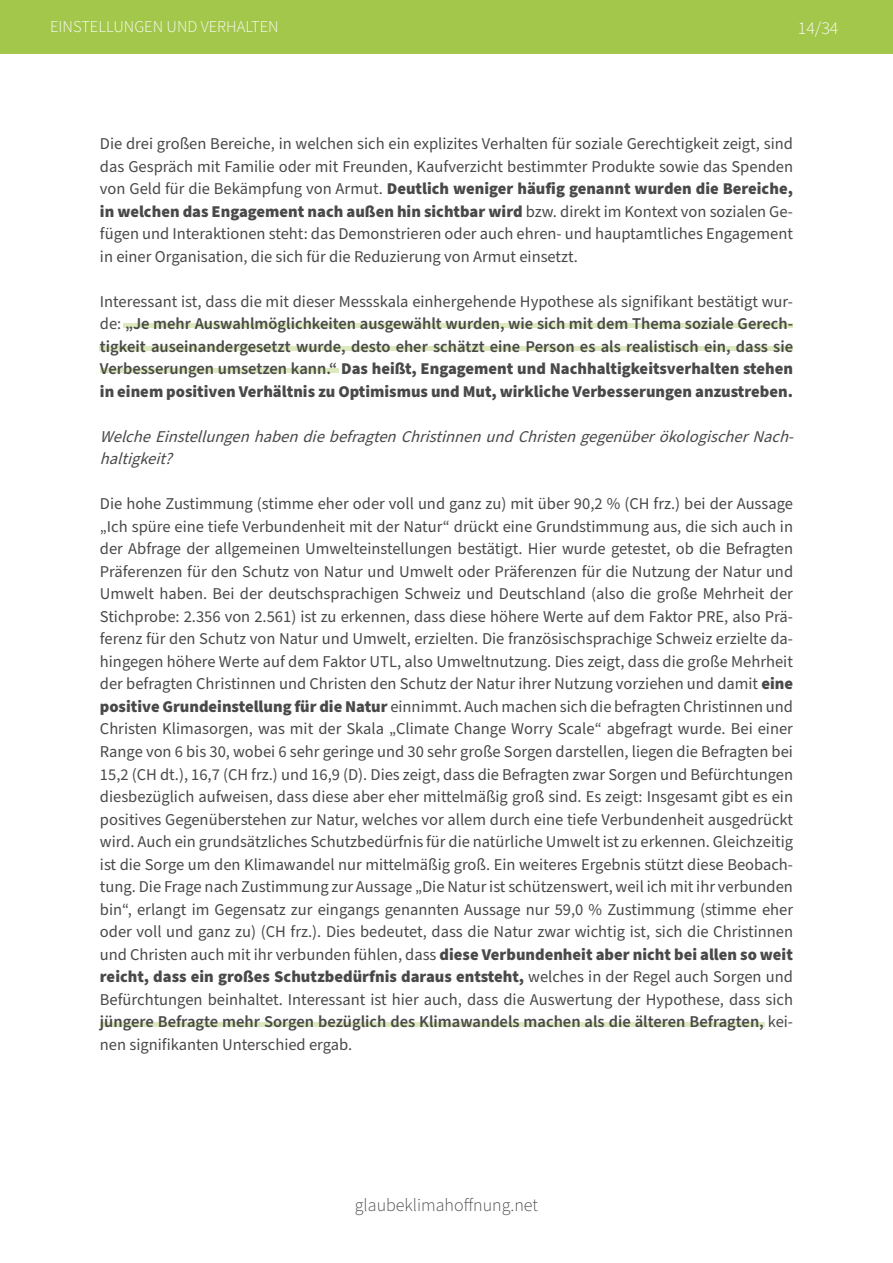
<style>
.page{position:relative;width:893px;height:1263px;background:#fff}
.page>*{position:absolute;margin:0;border:0;box-sizing:border-box;transform-origin:0 0}
.t1{font:300 18px "Source Sans Pro";color:#4c494a}
.t2{font:300 18px "Source Sans Pro";color:#fff}
.t3{font:16.5px/22.5px "Source Sans Pro";color:#4a4949;text-align:justify}
.t4{font:600 16.5px/22.5px "Source Sans Pro";color:#4a4949;text-align:justify}
.t5{font:italic 16.5px/22.5px "Source Sans Pro";color:#4a4949}
.t6{font:300 16.5px "Source Sans Pro";color:#fff}
.s1{font-weight:900}
.s2{font-weight:400}
.s3{font-weight:600}
</style>
<div class="page">
<div style="left:124px;top:323px;width:669px;height:5px;background:#dde9be"></div>
<div style="left:100px;top:346px;width:693px;height:5px;background:#dde9be"></div>
<div style="left:100px;top:368px;width:238px;height:5px;background:#dde9be"></div>
<div style="left:100px;top:1022px;width:664px;height:5px;background:#dde9be"></div>
<div style="left:0;top:0;width:893px;height:54px;background:#a2c74a"></div>
<p class="t6" style="left:50px;top:16px;width:230px">EINSTELLUNGEN UND VERHALTEN</p>
<p class="t2" style="left:798px;top:16px;width:42px">14/34</p>
<p class="t3" style="left:100px;top:133px;width:695px">Die drei großen Bereiche, in welchen sich ein explizites Verhalten für soziale Gerechtigkeit zeigt, sind das Gespräch mit Familie oder mit Freunden, Kaufverzicht bestimmter Produkte sowie das Spenden von Geld für die Bekämpfung von Armut. <span class="s1">Deutlich weniger häufig genannt wurden die Bereiche, in welchen das Engagement nach außen hin sichtbar wird</span> bzw. direkt im Kontext von sozialen Ge&shy;fügen und Interaktionen steht: das Demonstrieren oder auch ehren- und hauptamtliches Engagement in einer Organisation, die sich für die Reduzierung von Armut einsetzt.</p>
<p class="t4" style="left:100px;top:291px;width:695px"><span class="s2">Interessant ist, dass die mit dieser Messskala einhergehende Hypothese als signifikant bestätigt wur&shy;de:</span> „Je mehr Auswahlmöglichkeiten ausgewählt wurden, wie sich mit dem Thema soziale Gerech&shy;tigkeit auseinandergesetzt wurde, desto eher schätzt eine Person es als realistisch ein, dass sie Verbesserungen umsetzen kann.“ <span class="s1">Das heißt, Engagement und Nachhaltigkeitsverhalten stehen in einem positiven Verhältnis zu Optimismus und Mut, wirkliche Verbesserungen anzustreben.</span></p>
<p class="t5" style="left:100px;top:426px;width:701px">WelcheEinstellungenhabendiebefragtenChristinnenundChristengegenüberökologischerNach&shy;haltigkeit?</p>
<p class="t3" style="left:100px;top:493px;width:695px">Die hohe Zustimmung (stimme eher oder voll und ganz zu) mit über 90,2 % (CH frz.) bei der Aussage „Ich spüre eine tiefe Verbundenheit mit der Natur“ drückt eine Grundstimmung aus, die sich auch in der Abfrage der allgemeinen Umwelteinstellungen bestätigt. Hier wurde getestet, ob die Befragten Präferenzen für den Schutz von Natur und Umwelt oder Präferenzen für die Nutzung der Natur und Umwelt haben. Bei der deutschsprachigen Schweiz und Deutschland (also die große Mehrheit der Stichprobe: 2.356 von 2.561) ist zu erkennen, dass diese höhere Werte auf dem Faktor PRE, also Prä&shy;ferenz für den Schutz von Natur und Umwelt, erzielten. Die französischsprachige Schweiz erzielte da&shy;hingegen höhere Werte auf dem Faktor UTL, also Umweltnutzung. Dies zeigt, dass die große Mehrheit der befragten Christinnen und Christen den Schutz der Natur ihrer Nutzung vorziehen und damit <span class="s1">eine positive Grundeinstellung für die Natur</span> einnimmt. Auch machen sich die befragten Christinnen und Christen Klimasorgen, was mit der Skala „Climate Change Worry Scale“ abgefragt wurde. Bei einer Range von 6 bis 30, wobei 6 sehr geringe und 30 sehr große Sorgen darstellen, liegen die Befragten bei 15,2 (CH dt.), 16,7 (CH frz.) und 16,9 (D). Dies zeigt, dass die Befragten zwar Sorgen und Befürchtungen diesbezüglich aufweisen, dass diese aber eher mittelmäßig groß sind. Es zeigt: Insgesamt gibt es ein positives Gegenüberstehen zur Natur, welches vor allem durch eine tiefe Verbundenheit ausgedrückt wird. Auch ein grundsätzliches Schutzbedürfnis für die natürliche Umwelt ist zu erkennen. Gleichzeitig ist die Sorge um den Klimawandel nur mittelmäßig groß. Ein weiteres Ergebnis stützt diese Beobach&shy;tung. Die Frage nach Zustimmung zur Aussage „Die Natur ist schützenswert, weil ich mit ihr verbunden bin“, erlangt im Gegensatz zur eingangs genannten Aussage nur 59,0 % Zustimmung (stimme eher oder voll und ganz zu) (CH frz.). Dies bedeutet, dass die Natur zwar wichtig ist, sich die Christinnen und Christen auch mit ihr verbunden fühlen, dass <span class="s1">diese Verbundenheit aber nicht bei allen so weit reicht, dass ein großes Schutzbedürfnis daraus entsteht,</span> welches in der Regel auch Sorgen und Befürchtungen beinhaltet. Interessant ist hier auch, dass die Auswertung der Hypothese, dass sich <span class="s3">jüngere Befragte mehr Sorgen bezüglich des Klimawandels machen als die älteren Befragten,</span> kei&shy;nen signifikanten Unterschied ergab.</p>
<p class="t1" style="left:355px;top:1193px;width:185px">glaubeklimahoffnung.net</p>
</div>
